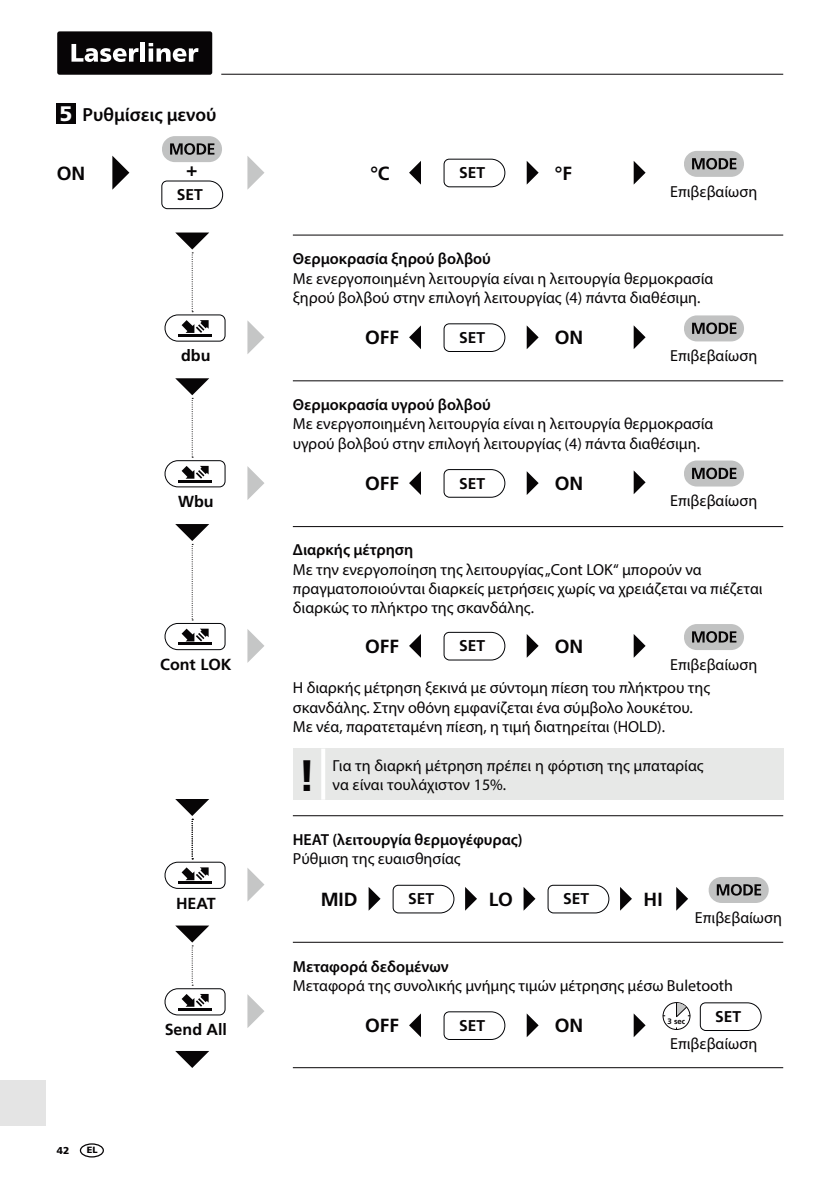
<style>
.page{position:relative;width:840px;height:1191px;background:#fff}
.page>*{position:absolute;margin:0;border:0;box-sizing:border-box;transform-origin:0 0}
.t1{font:700 44px "Frutiger LT Com";color:#070506}
.t2{font:900 21px "Frutiger LT Com";color:#fff}
.t3{font:700 19px "Frutiger LT Com";color:#070506}
.t4{font:600 19px "Myriad Pro";color:#070506}
.t5{font:16px/19.2px "Myriad Pro";color:#070506}
.t6{font:600 16px "Myriad Pro";color:#070506}
.t7{font:700 16px "Frutiger LT Com";color:#070506}
.t8{font:700 15.6px "Frutiger LT Com";color:#070506}
.t9{font:900 10px "Frutiger LT Com";color:#070506}
.t10{font:900 9px "Frutiger LT Com";color:#070506}
.t11{font:700 7.8px "Frutiger LT Com";color:#070506}
</style>
<div class="page">
<hr style="left:221px;top:74px;width:561px;height:1px;background:#070506">
<div style="left:57px;top:31px;width:155px;height:44px;background:#070506;border-radius:2px"></div>
<svg style="left:71px;top:44px;width:67px;height:18px"></svg>
<hr style="left:141px;top:43px;width:4px;height:19px;background:#fff">
<svg style="left:148px;top:43px;width:50px;height:19px"></svg>
<div style="left:57px;top:103px;width:19px;height:21px;background:#070506"></div>
<svg style="left:112px;top:156px;width:17px;height:34px"></svg>
<svg style="left:162px;top:136px;width:60px;height:26px;background:#a7a7a8"></svg>
<svg style="left:161px;top:181px;width:62px;height:28px"></svg>
<svg style="left:247px;top:156px;width:17px;height:34px"></svg>
<svg style="left:526px;top:161px;width:12px;height:24px"></svg>
<svg style="left:409px;top:161px;width:12px;height:24px"></svg>
<svg style="left:443px;top:159px;width:62px;height:28px"></svg>
<svg style="left:633px;top:161px;width:12px;height:24px"></svg>
<svg style="left:684px;top:151px;width:59px;height:26px;background:#a6a6a6"></svg>
<svg style="left:526px;top:325px;width:12px;height:24px"></svg>
<svg style="left:526px;top:471px;width:12px;height:24px"></svg>
<svg style="left:409px;top:325px;width:12px;height:24px"></svg>
<svg style="left:409px;top:471px;width:12px;height:24px"></svg>
<svg style="left:443px;top:324px;width:62px;height:28px"></svg>
<svg style="left:443px;top:469px;width:62px;height:28px"></svg>
<svg style="left:247px;top:320px;width:17px;height:34px"></svg>
<svg style="left:247px;top:466px;width:17px;height:34px"></svg>
<hr style="left:293px;top:235px;width:489px;height:1px;background:#070506">
<hr style="left:293px;top:380px;width:489px;height:1px;background:#070506">
<svg style="left:164px;top:232px;width:61px;height:109px"></svg>
<svg style="left:164px;top:378px;width:61px;height:109px"></svg>
<svg style="left:247px;top:868px;width:17px;height:33px"></svg>
<svg style="left:164px;top:799px;width:61px;height:89px"></svg>
<svg style="left:247px;top:994px;width:17px;height:34px"></svg>
<svg style="left:164px;top:925px;width:61px;height:90px"></svg>
<svg style="left:175px;top:1051px;width:34px;height:17px"></svg>
<hr style="left:293px;top:526px;width:489px;height:1px;background:#070506">
<svg style="left:633px;top:470px;width:12px;height:24px"></svg>
<svg style="left:684px;top:460px;width:59px;height:26px;background:#a7a7a7"></svg>
<svg style="left:633px;top:325px;width:12px;height:24px"></svg>
<svg style="left:684px;top:315px;width:59px;height:26px;background:#a6a7a7"></svg>
<svg style="left:247px;top:629px;width:17px;height:34px"></svg>
<svg style="left:164px;top:524px;width:61px;height:126px"></svg>
<hr style="left:178px;top:643px;width:34px;height:2px;background:#070506">
<svg style="left:465px;top:887px;width:12px;height:23px"></svg>
<svg style="left:620px;top:887px;width:11px;height:23px"></svg>
<svg style="left:368px;top:887px;width:12px;height:23px"></svg>
<svg style="left:523px;top:887px;width:12px;height:23px"></svg>
<svg style="left:392px;top:885px;width:62px;height:28px"></svg>
<svg style="left:547px;top:885px;width:61px;height:28px"></svg>
<svg style="left:676px;top:887px;width:11px;height:23px"></svg>
<hr style="left:293px;top:815px;width:489px;height:1px;background:#070506">
<svg style="left:526px;top:1013px;width:12px;height:24px"></svg>
<svg style="left:409px;top:1013px;width:12px;height:24px"></svg>
<svg style="left:443px;top:1011px;width:62px;height:28px"></svg>
<svg style="left:699px;top:1002px;width:61px;height:28px"></svg>
<svg style="left:633px;top:1013px;width:12px;height:24px"></svg>
<hr style="left:293px;top:942px;width:489px;height:1px;background:#070506">
<hr style="left:293px;top:1067px;width:489px;height:1px;background:#070506">
<div style="left:662px;top:1002px;width:28px;height:28px;border:1px solid #070506;border-radius:50%"></div>
<svg style="left:675px;top:1002px;width:14px;height:15px"></svg>
<svg style="left:526px;top:634px;width:12px;height:24px"></svg>
<svg style="left:409px;top:634px;width:12px;height:24px"></svg>
<svg style="left:443px;top:632px;width:62px;height:28px"></svg>
<svg style="left:633px;top:634px;width:12px;height:24px"></svg>
<svg style="left:684px;top:624px;width:59px;height:26px;background:#a6a6a6"></svg>
<svg style="left:708px;top:877px;width:60px;height:26px;background:#a7a7a8"></svg>
<div style="left:293px;top:748px;width:489px;height:51px;background:#e7e8e7"></div>
<hr style="left:321px;top:748px;width:4px;height:51px;background:#fff">
<div style="left:80px;top:1143px;width:24px;height:14px;border:1px solid #070506;border-radius:50%"></div>
<div style="left:0;top:1080px;width:45px;height:45px;background:#e4e4e4"></div>
<h2 class="t2" style="left:59px;top:105px;width:14px">5</h2>
<p class="t4" style="left:83px;top:103px;width:135px">Ρυθμίσεις μενού</p>
<p class="t3" style="left:57px;top:166px;width:30px">ON</p>
<p class="t3" style="left:186px;top:162px;width:13px">+</p>
<p class="t8" style="left:177px;top:188px;width:27px">SET</p>
<p class="t7" style="left:181px;top:349px;width:31px">dbu</p>
<p class="t7" style="left:178px;top:495px;width:37px">Wbu</p>
<p class="t7" style="left:160px;top:658px;width:73px">Cont LOK</p>
<p class="t9" style="left:57px;top:1146px;width:14px">42</p>
<p class="t10" style="left:87px;top:1146px;width:12px">EL</p>
<p class="t7" style="left:176px;top:896px;width:41px">HEAT</p>
<p class="t7" style="left:165px;top:1023px;width:64px">Send All</p>
<p class="t3" style="left:370px;top:166px;width:21px">°C</p>
<p class="t3" style="left:554px;top:166px;width:19px">°F</p>
<p class="t8" style="left:458px;top:166px;width:27px">SET</p>
<p class="t5" style="left:669px;top:183px;width:88px">Επιβεβαίωση</p>
<p class="t6" style="left:293px;top:249px;width:199px">Θερμοκρασία ξηρού βολβού</p>
<p class="t5" style="left:293px;top:270px;width:422px">Με ενεργοποιημένη λειτουργία είναι η λειτουργία θερμοκρασία ξηρού βολβού στην επιλογή λειτουργίας (4) πάντα διαθέσιμη.</p>
<p class="t3" style="left:365px;top:330px;width:35px">OFF</p>
<p class="t8" style="left:458px;top:331px;width:27px">SET</p>
<p class="t3" style="left:554px;top:330px;width:30px">ON</p>
<p class="t5" style="left:669px;top:348px;width:88px">Επιβεβαίωση</p>
<p class="t6" style="left:293px;top:395px;width:199px">Θερμοκρασία υγρού βολβού</p>
<p class="t5" style="left:293px;top:416px;width:422px">Με ενεργοποιημένη λειτουργία είναι η λειτουργία θερμοκρασία υγρού βολβού στην επιλογή λειτουργίας (4) πάντα διαθέσιμη.</p>
<p class="t3" style="left:365px;top:476px;width:35px">OFF</p>
<p class="t8" style="left:458px;top:477px;width:27px">SET</p>
<p class="t3" style="left:554px;top:476px;width:30px">ON</p>
<p class="t5" style="left:669px;top:493px;width:88px">Επιβεβαίωση</p>
<p class="t6" style="left:293px;top:540px;width:122px">Διαρκής μέτρηση</p>
<p class="t5" style="left:293px;top:561px;width:471px">Με την ενεργοποίηση της λειτουργίας „Cont LOK“ μπορούν να πραγματοποιούνται διαρκείς μετρήσεις χωρίς να χρειάζεται να πιέζεται διαρκώς το πλήκτρο της σκανδάλης.</p>
<p class="t3" style="left:365px;top:638px;width:35px">OFF</p>
<p class="t8" style="left:458px;top:639px;width:27px">SET</p>
<p class="t3" style="left:554px;top:638px;width:30px">ON</p>
<p class="t5" style="left:669px;top:656px;width:88px">Επιβεβαίωση</p>
<p class="t5" style="left:293px;top:680px;width:418px">Η διαρκής μέτρηση ξεκινά με σύντομη πίεση του πλήκτρου της σκανδάλης. Στην οθόνη εμφανίζεται ένα σύμβολο λουκέτου.<br>Με νέα, παρατεταμένη πίεση, η τιμή διατηρείται (HOLD).</p>
<h1 class="t1" style="left:298px;top:757px;width:19px">!</h1>
<p class="t5" style="left:332px;top:757px;width:372px">Για τη διαρκή μέτρηση πρέπει η φόρτιση της μπαταρίας</p>
<p class="t5" style="left:332px;top:776px;width:175px">να είναι τουλάχιστον 15%.</p>
<p class="t6" style="left:293px;top:830px;width:231px">HEAT (λειτουργία θερμογέφυρας)</p>
<p class="t5" style="left:293px;top:851px;width:169px">Ρύθμιση της ευαισθησίας</p>
<p class="t3" style="left:320px;top:891px;width:38px">MID</p>
<p class="t3" style="left:488px;top:891px;width:26px">LO</p>
<p class="t8" style="left:408px;top:892px;width:27px">SET</p>
<p class="t8" style="left:562px;top:892px;width:27px">SET</p>
<p class="t5" style="left:694px;top:909px;width:88px">Επιβεβαίωση</p>
<p class="t6" style="left:293px;top:956px;width:157px">Μεταφορά δεδομένων</p>
<p class="t5" style="left:293px;top:977px;width:441px">Μεταφορά της συνολικής μνήμης τιμών μέτρησης μέσω Buletooth</p>
<p class="t3" style="left:365px;top:1018px;width:35px">OFF</p>
<p class="t8" style="left:458px;top:1019px;width:27px">SET</p>
<p class="t11" style="left:667px;top:1017px;width:19px">3 sec</p>
<p class="t8" style="left:714px;top:1010px;width:27px">SET</p>
<p class="t3" style="left:554px;top:1018px;width:30px">ON</p>
<p class="t5" style="left:669px;top:1036px;width:88px">Επιβεβαίωση</p>
</div>
